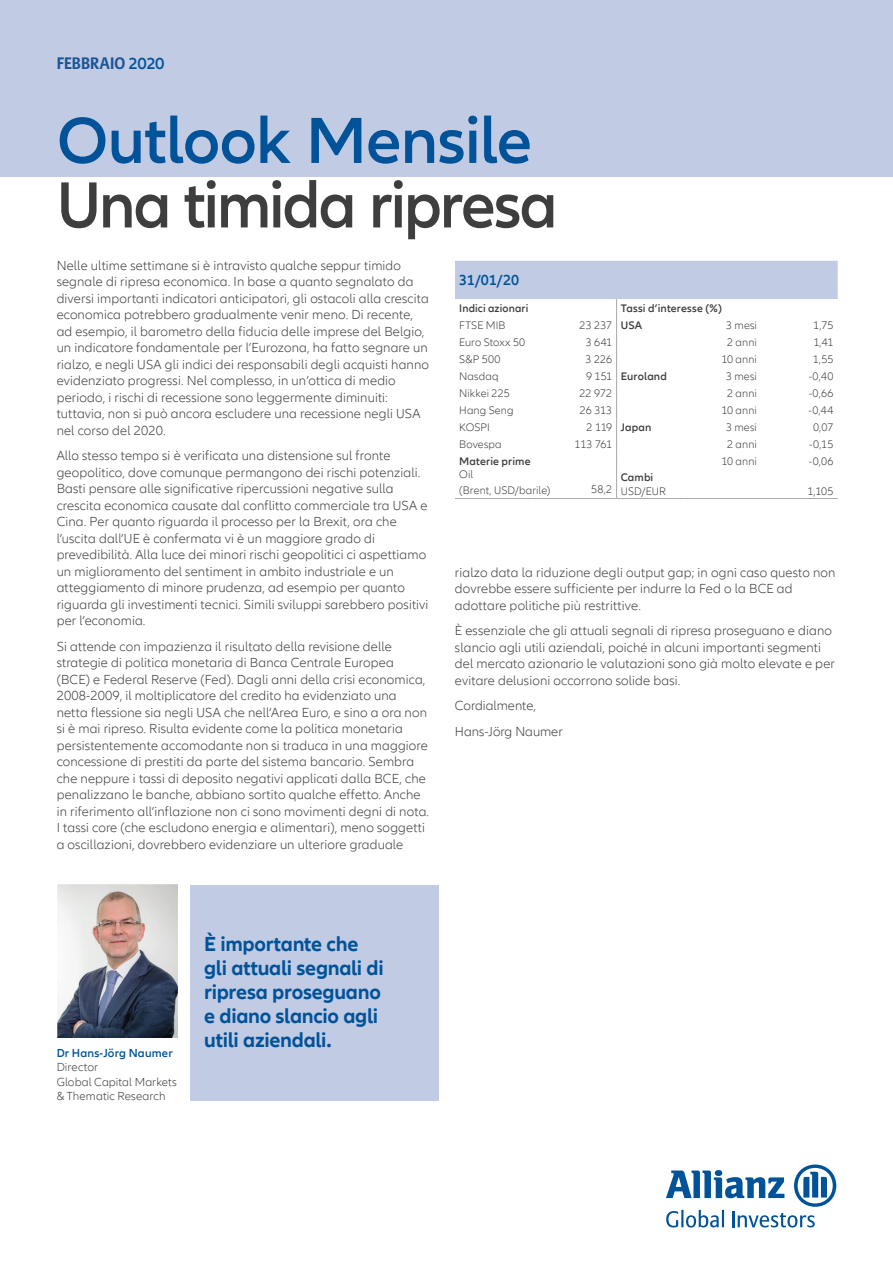
<style>
.page{position:relative;width:893px;height:1263px;background:#fff}
.page>*{position:absolute;margin:0;border:0;box-sizing:border-box;transform-origin:0 0}
.t1{font:600 67.5px "Allianz Neo";letter-spacing:-.035em;color:#3e3e3f}
.t2{font:600 67.5px "Allianz Neo";letter-spacing:-.015em;color:#015399}
.t3{font:700 21px/24px "Allianz Neo";letter-spacing:-.015em;color:#015399}
.t4{font:700 16.5px "Allianz Sans";color:#1c5598}
.t5{font:600 15px "Allianz Neo";color:#015399}
.t6{font:300 13.5px/16.5px "Allianz Neo";letter-spacing:.01em;color:#3e3e3f}
.t7{font:300 12px/14.4px "Allianz Neo";letter-spacing:.01em;color:#3e3e3f}
.t8{font:600 12px "Allianz Neo";letter-spacing:.015em;color:#015399}
.t9{font:300 11.25px/16.5px "Allianz Neo";letter-spacing:.01em;color:#3e3e3f}
.t10{font:600 11.25px "Allianz Neo";letter-spacing:.015em;color:#3e3e3f}
.s1{font-family:"Allianz Neo";font-weight:600;color:#015399}
.s2{font-weight:600}
.s3{font-weight:300}
</style>
<div class="page">
<svg style="left:666px;top:1164px;width:170px;height:63px"></svg>
<svg style="left:455px;top:261px;width:383px;height:237px"></svg>
<hr style="left:455px;top:498px;width:76px;height:1px;background:#a8a9ad">
<hr style="left:531px;top:498px;width:43px;height:1px;background:#a8a9ad">
<hr style="left:574px;top:498px;width:43px;height:1px;background:#a8a9ad">
<hr style="left:617px;top:498px;width:68px;height:1px;background:#a8a9ad">
<hr style="left:685px;top:498px;width:76px;height:1px;background:#a8a9ad">
<hr style="left:761px;top:498px;width:77px;height:1px;background:#a8a9ad">
<div style="left:0;top:0;width:893px;height:176px;background:#c1cbe3"></div>
<div style="left:190px;top:885px;width:248px;height:216px;background:#c1cbe3"></div>
<img style="left:57px;top:885px;width:120px;height:152px">
<p class="t4" style="left:57px;top:53px;width:109px">FEBBRAIO <span class="s1">2020</span></p>
<h1 class="t2" style="left:57px;top:102px;width:477px">Outlook Mensile</h1>
<h1 class="t1" style="left:57px;top:166px;width:502px">Una timida ripresa</h1>
<p class="t6" style="left:57px;top:257px;width:374px">Nelle ultime settimane si è intravisto qualche seppur timido segnale di ripresa economica. In base a quanto segnalato da diversi importanti indicatori anticipatori, gli ostacoli alla crescita economica potrebbero gradualmente venir meno. Di recente, ad esempio, il barometro della fiducia delle imprese del Belgio, un indicatore fondamentale per l’Eurozona, ha fatto segnare un rialzo, e negli USA gli indici dei responsabili degli acquisti hanno evidenziato progressi. Nel complesso, in un’ottica di medio periodo, i rischi di recessione sono leggermente diminuiti: tuttavia, non si può ancora escludere una recessione negli USA nel corso del 2020.</p>
<p class="t6" style="left:57px;top:448px;width:373px">Allo stesso tempo si è verificata una distensione sul fronte geopolitico, dove comunque permangono dei rischi potenziali.<br>Basti pensare alle significative ripercussioni negative sulla crescita economica causate dal conflitto commerciale tra USA e Cina. Per quanto riguarda il processo per la Brexit, ora che l’uscita dall’UE è confermata vi è un maggiore grado di prevedibilità. Alla luce dei minori rischi geopolitici ci aspettiamo un miglioramento del sentiment in ambito industriale e un atteggiamento di minore prudenza, ad esempio per quanto riguarda gli investimenti tecnici. Simili sviluppi sarebbero positivi per l’economia.</p>
<p class="t6" style="left:57px;top:638px;width:374px">Si attende con impazienza il risultato della revisione delle strategie di politica monetaria di Banca Centrale Europea (BCE) e Federal Reserve (Fed). Dagli anni della crisi economica, 2008-2009, il moltiplicatore del credito ha evidenziato una netta flessione sia negli USA che nell’Area Euro, e sino a ora non si è mai ripreso. Risulta evidente come la politica monetaria persistentemente accomodante non si traduca in una maggiore concessione di prestiti da parte del sistema bancario. Sembra che neppure i tassi di deposito negativi applicati dalla BCE, che penalizzano le banche, abbiano sortito qualche effetto. Anche in riferimento all’inflazione non ci sono movimenti degni di nota.<br>I tassi core (che escludono energia e alimentari), meno soggetti a oscillazioni, dovrebbero evidenziare un ulteriore graduale</p>
<p class="t5" style="left:459px;top:271px;width:62px">31/01/20</p>
<p class="t10" style="left:459px;top:302px;width:71px">Indici azionari</p>
<p class="t10" style="left:621px;top:302px;width:102px">Tassi d’interesse (%)</p>
<p class="t9" style="left:459px;top:317px;width:48px">FTSE MIB</p>
<p class="t9" style="left:580px;top:317px;width:64px">23 237 <span class="s2">USA</span></p>
<p class="t9" style="left:726px;top:317px;width:32px">3 mesi</p>
<p class="t9" style="left:813px;top:317px;width:22px">1,75</p>
<p class="t9" style="left:459px;top:334px;width:68px">Euro Stoxx 50</p>
<p class="t9" style="left:586px;top:334px;width:28px">3 641</p>
<p class="t9" style="left:727px;top:334px;width:31px">2 anni</p>
<p class="t9" style="left:813px;top:334px;width:21px">1,41</p>
<p class="t9" style="left:459px;top:351px;width:43px">S&amp;P 500</p>
<p class="t9" style="left:586px;top:351px;width:28px">3 226</p>
<p class="t9" style="left:721px;top:351px;width:37px">10 anni</p>
<p class="t9" style="left:813px;top:351px;width:22px">1,55</p>
<p class="t9" style="left:459px;top:368px;width:41px">Nasdaq</p>
<p class="t10" style="left:586px;top:370px;width:82px"><span class="s3">9 151</span> Euroland</p>
<p class="t9" style="left:726px;top:368px;width:32px">3 mesi</p>
<p class="t9" style="left:809px;top:368px;width:26px">-0,40</p>
<p class="t9" style="left:459px;top:385px;width:52px">Nikkei 225</p>
<p class="t9" style="left:579px;top:385px;width:34px">22 972</p>
<p class="t9" style="left:727px;top:385px;width:31px">2 anni</p>
<p class="t9" style="left:809px;top:385px;width:26px">-0,66</p>
<p class="t9" style="left:459px;top:402px;width:56px">Hang Seng</p>
<p class="t9" style="left:580px;top:402px;width:34px">26 313</p>
<p class="t9" style="left:721px;top:402px;width:37px">10 anni</p>
<p class="t9" style="left:808px;top:402px;width:26px">-0,44</p>
<p class="t9" style="left:459px;top:419px;width:32px">KOSPI</p>
<p class="t10" style="left:586px;top:421px;width:66px"><span class="s3">2 119</span> Japan</p>
<p class="t9" style="left:726px;top:419px;width:32px">3 mesi</p>
<p class="t9" style="left:813px;top:419px;width:22px">0,07</p>
<p class="t9" style="left:459px;top:436px;width:44px">Bovespa</p>
<p class="t9" style="left:575px;top:436px;width:39px">113 761</p>
<p class="t9" style="left:727px;top:436px;width:31px">2 anni</p>
<p class="t9" style="left:809px;top:436px;width:26px">-0,15</p>
<p class="t10" style="left:459px;top:455px;width:73px">Materie prime</p>
<p class="t9" style="left:721px;top:453px;width:37px">10 anni</p>
<p class="t9" style="left:809px;top:453px;width:26px">-0,06</p>
<p class="t9" style="left:459px;top:466px;width:93px">Oil<br>(Brent, USD/barile)</p>
<p class="t10" style="left:621px;top:471px;width:34px">Cambi</p>
<p class="t9" style="left:621px;top:483px;width:47px">USD/EUR</p>
<p class="t9" style="left:807px;top:483px;width:28px">1,105</p>
<p class="t9" style="left:591px;top:481px;width:23px">58,2</p>
<p class="t6" style="left:455px;top:564px;width:382px">rialzo data la riduzione degli output gap; in ogni caso questo non dovrebbe essere sufficiente per indurre la Fed o la BCE ad adottare politiche più restrittive.</p>
<p class="t6" style="left:455px;top:623px;width:381px">È essenziale che gli attuali segnali di ripresa proseguano e diano slancio agli utili aziendali, poiché in alcuni importanti segmenti del mercato azionario le valutazioni sono già molto elevate e per evitare delusioni occorrono solide basi.</p>
<p class="t6" style="left:455px;top:693px;width:109px;line-height:25.5px">Cordialmente,<br>Hans-Jörg Naumer</p>
<p class="t8" style="left:57px;top:1046px;width:117px">Dr Hans-Jörg Naumer</p>
<p class="t7" style="left:57px;top:1060px;width:122px">Director<br>Global Capital Markets &amp; Thematic Research</p>
<h2 class="t3" style="left:204px;top:933px;width:181px">È importante che gli attuali segnali di ripresa proseguano e diano slancio agli utili aziendali.</h2>
</div>
